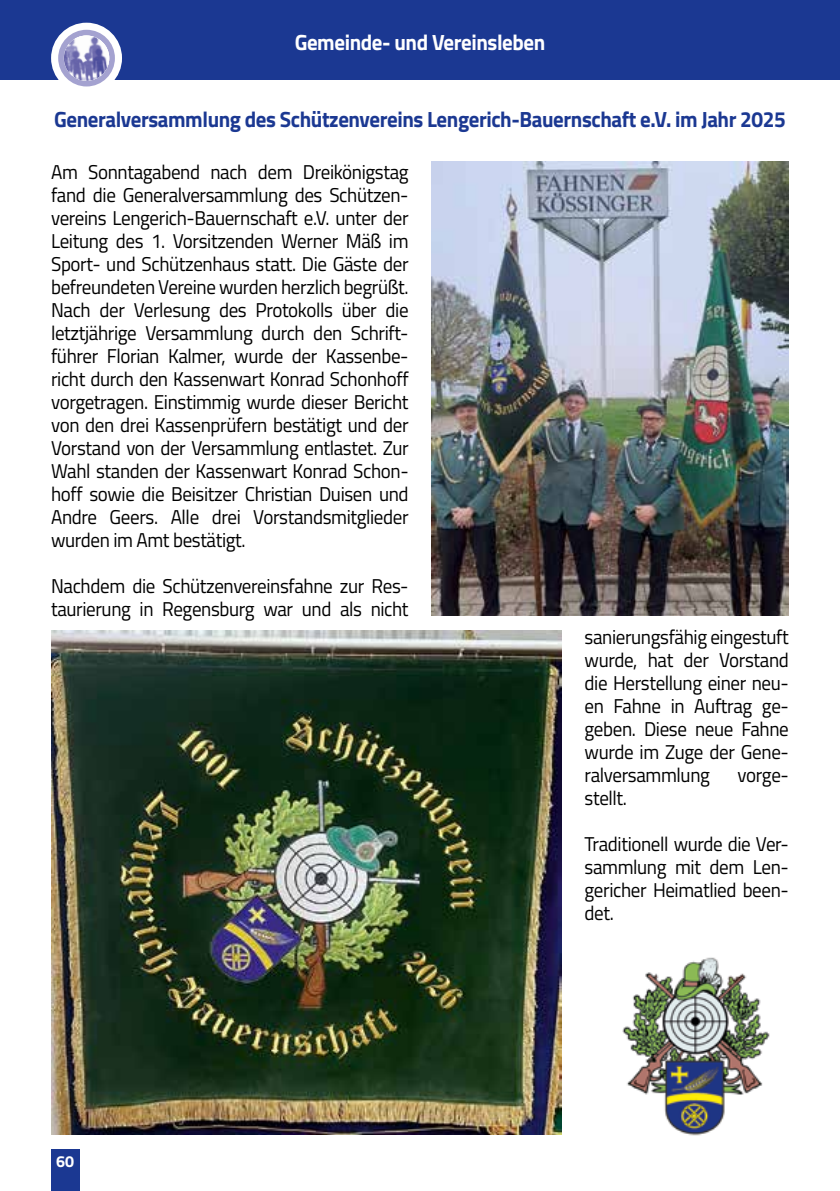
<style>
.page{position:relative;width:840px;height:1191px;background:#fff}
.page>*{position:absolute;margin:0;border:0;box-sizing:border-box;transform-origin:0 0}
.t1{font:700 22px "Titillium Web";letter-spacing:-.02em;color:#1b3892;scale:.95 1}
.t2{font:700 22px "Titillium Web";letter-spacing:-.02em;color:#fff;scale:.95 1}
.t3{font:20px/23px "Titillium Web";letter-spacing:-.02em;color:#000;text-align:justify;scale:.95 1}
.t4{font:700 16px "Titillium Web";color:#fff}
</style>
<div class="page">
<div style="left:51px;top:1149px;width:28px;height:42px;background:#1b3892"></div>
<hr style="left:839px;top:0;width:1px;height:79px;background:#1b3892">
<div style="left:0;top:0;width:839px;height:79px;background:#1b3892"></div>
<div style="left:51px;top:23px;width:71px;height:71px;background:#fff;border-radius:50%"></div>
<div style="left:58px;top:30px;width:57px;height:56px;background:#a4a2d0;border-radius:50%"></div>
<img style="left:64px;top:35px;width:45px;height:46px">
<img style="left:431px;top:161px;width:357px;height:454px">
<img style="left:51px;top:630px;width:510px;height:504px">
<img style="left:622px;top:957px;width:148px;height:179px">
<p class="t2" style="left:294px;top:26px;width:265px">Gemeinde- und Vereinsleben</p>
<p class="t1" style="left:54px;top:102px;width:771px">Generalversammlung des Schützenvereins Lengerich-Bauernschaft e.V. im Jahr 2025</p>
<p class="t3" style="left:51px;top:159px;width:378px">Am Sonntagabend nach dem Dreikönigstag fand die Generalversammlung des Schützen&shy;vereins Lengerich-Bauernschaft e.V. unter der Leitung des 1. Vorsitzenden Werner Mäß im Sport- und Schützenhaus statt. Die Gäste der befreundeten Vereine wurden herzlich begrüßt.<br>Nach der Verlesung des Protokolls über die letztjährige Versammlung durch den Schrift&shy;führer Florian Kalmer, wurde der Kassenbe&shy;richt durch den Kassenwart Konrad Schonhoff vorgetragen. Einstimmig wurde dieser Bericht von den drei Kassenprüfern bestätigt und der Vorstand von der Versammlung entlastet. Zur Wahl standen der Kassenwart Konrad Schon&shy;hoff sowie die Beisitzer Christian Duisen und Andre Geers. Alle drei Vorstandsmitglieder wurden im Amt bestätigt.</p>
<p class="t3" style="left:51px;top:573px;width:377px">Nachdem die Schützenvereinsfahne zur Res&shy;taurierung in Regensburg war und als nicht</p>
<p class="t4" style="left:56px;top:1149px;width:19px">60</p>
<p class="t3" style="left:584px;top:624px;width:216px">sanierungsfähig eingestuft wurde, hat der Vorstand die Herstellung einer neu&shy;en Fahne in Auftrag ge&shy;geben. Diese neue Fahne wurde im Zuge der Gene&shy;ralversammlung</p>
<p class="t3" style="left:737px;top:762px;width:55px">vorge-</p>
<p class="t3" style="left:584px;top:785px;width:46px">stellt.</p>
<p class="t3" style="left:584px;top:831px;width:216px">Traditionell wurde die Ver&shy;sammlung mit dem Len&shy;gericher Heimatlied been&shy;det.</p>
</div>
